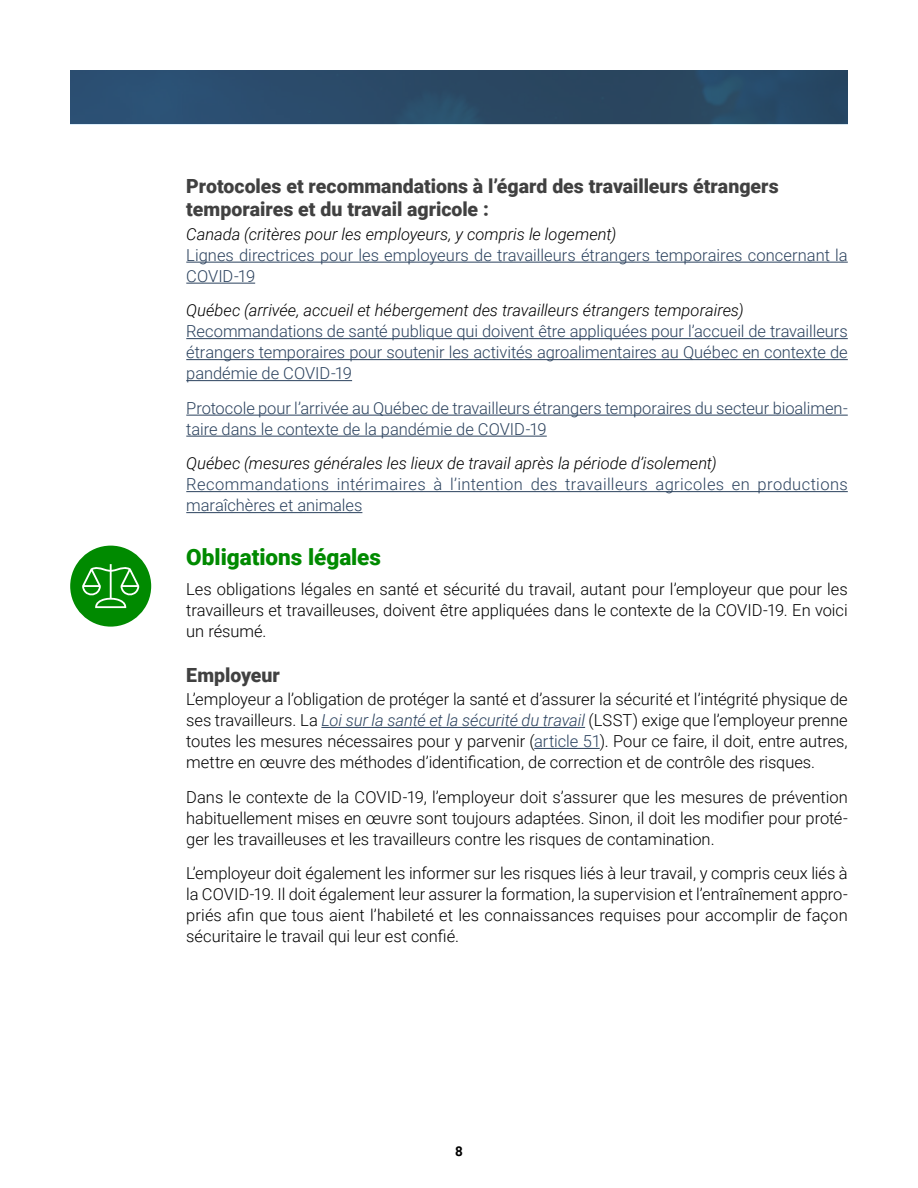
<style>
.page{position:relative;width:918px;height:1188px;background:#fff}
.page>*{position:absolute;margin:0;border:0;box-sizing:border-box;transform-origin:0 0}
.Sous-titre__H2{font:900 22.5px "Roboto";color:#008a00}
.Sous-titre__H3{font:900 19.5px/23.4px "Roboto";color:#414141}
.Texte_courant__P{font:300 16.5px/21px "Roboto";letter-spacing:-.005em;color:#000;text-align:justify}
.Texte_courant__P-2{font:300 16.5px/21px "Roboto";color:#2b425e}
.Bloc_Protocole_-_1{font:italic 300 16.5px "Roboto";color:#000}
.Texte_courant__P-3{font:300 16.5px/21px "Roboto";letter-spacing:.02em;color:#2b425e}
.t1{font:700 13.5px "Roboto";color:#000}
.s1{font-style:italic;color:#2b425e}
.s2{color:#2b425e}
</style>
<div class="page">
<img style="left:70px;top:70px;width:778px;height:54px">
<hr style="left:186px;top:262px;width:662px;height:1px;background:#2b425e">
<hr style="left:186px;top:283px;width:69px;height:1px;background:#2b425e">
<hr style="left:186px;top:338px;width:662px;height:1px;background:#2b425e">
<hr style="left:186px;top:359px;width:662px;height:1px;background:#2b425e">
<hr style="left:186px;top:380px;width:166px;height:1px;background:#2b425e">
<hr style="left:186px;top:415px;width:662px;height:1px;background:#2b425e">
<hr style="left:186px;top:436px;width:361px;height:1px;background:#2b425e">
<hr style="left:186px;top:491px;width:662px;height:1px;background:#2b425e">
<hr style="left:186px;top:512px;width:176px;height:1px;background:#2b425e">
<hr style="left:321px;top:727px;width:264px;height:1px;background:#2b425e">
<hr style="left:534px;top:748px;width:66px;height:1px;background:#2b425e">
<div style="left:70px;top:546px;width:81px;height:81px;background:#008a00;border-radius:50%"></div>
<svg style="left:82px;top:564px;width:57px;height:44px"></svg>
<h3 class="Sous-titre__H3" style="left:186px;top:173px;width:594px">Protocoles et recommandations à l’égard des travailleurs étrangers temporaires et du travail agricole :</h3>
<p class="Bloc_Protocole_-_1" style="left:186px;top:223px;width:431px">Canada (critères pour les employeurs, y compris le logement)</p>
<p class="Texte_courant__P-2" style="left:186px;top:244px;width:663px">Lignes directrices pour les employeurs de travailleurs étrangers temporaires concernant la<br>COVID-19</p>
<p class="Bloc_Protocole_-_1" style="left:186px;top:299px;width:559px">Québec (arrivée, accueil et hébergement des travailleurs étrangers temporaires)</p>
<p class="Texte_courant__P-2" style="left:186px;top:320px;width:663px;text-align:justify">Recommandations de santé publique qui doivent être appliquées pour l’accueil de travailleurs étrangers temporaires pour soutenir les activités agroalimentaires au Québec en contexte de pandémie de COVID-19</p>
<p class="Texte_courant__P-2" style="left:186px;top:397px;width:663px">Protocole pour l’arrivée au Québec de travailleurs étrangers temporaires du secteur bioalimen&shy;taire dans le contexte de la pandémie de COVID-19</p>
<p class="Bloc_Protocole_-_1" style="left:186px;top:452px;width:532px">Québec (mesures générales les lieux de travail après la période d’isolement)</p>
<p class="Texte_courant__P-3" style="left:186px;top:473px;width:663px">Recommandations intérimaires à l’intention des travailleurs agricoles en productions maraîchères et animales</p>
<h2 class="Sous-titre__H2" style="left:186px;top:542px;width:196px">Obligations légales</h2>
<p class="Texte_courant__P" style="left:186px;top:578px;width:663px">Les obligations légales en santé et sécurité du travail, autant pour l’employeur que pour les travailleurs et travailleuses, doivent être appliquées dans le contexte de la COVID-19. En voici un résumé.</p>
<h3 class="Sous-titre__H3" style="left:186px;top:662px;width:95px">Employeur</h3>
<p class="Texte_courant__P" style="left:186px;top:688px;width:663px">L’employeur a l’obligation de protéger la santé et d’assurer la sécurité et l’intégrité physique de ses travailleurs. La <span class="s1">Loi sur la santé et la sécurité du travail</span> (LSST) exige que l’employeur prenne toutes les mesures nécessaires pour y parvenir (<span class="s2">article 51</span>). Pour ce faire, il doit, entre autres, mettre en œuvre des méthodes d’identification, de correction et de contrôle des risques.</p>
<p class="Texte_courant__P" style="left:186px;top:786px;width:663px">Dans le contexte de la COVID-19, l’employeur doit s’assurer que les mesures de prévention habituellement mises en œuvre sont toujours adaptées. Sinon, il doit les modifier pour proté&shy;ger les travailleuses et les travailleurs contre les risques de contamination.</p>
<p class="Texte_courant__P" style="left:186px;top:862px;width:663px">L’employeur doit également les informer sur les risques liés à leur travail, y compris ceux liés à la COVID-19. Il doit également leur assurer la formation, la supervision et l’entraînement appro&shy;priés afin que tous aient l’habileté et les connaissances requises pour accomplir de façon sécuritaire le travail qui leur est confié.</p>
<p class="t1" style="left:455px;top:1141px;width:9px">8</p>
</div>
